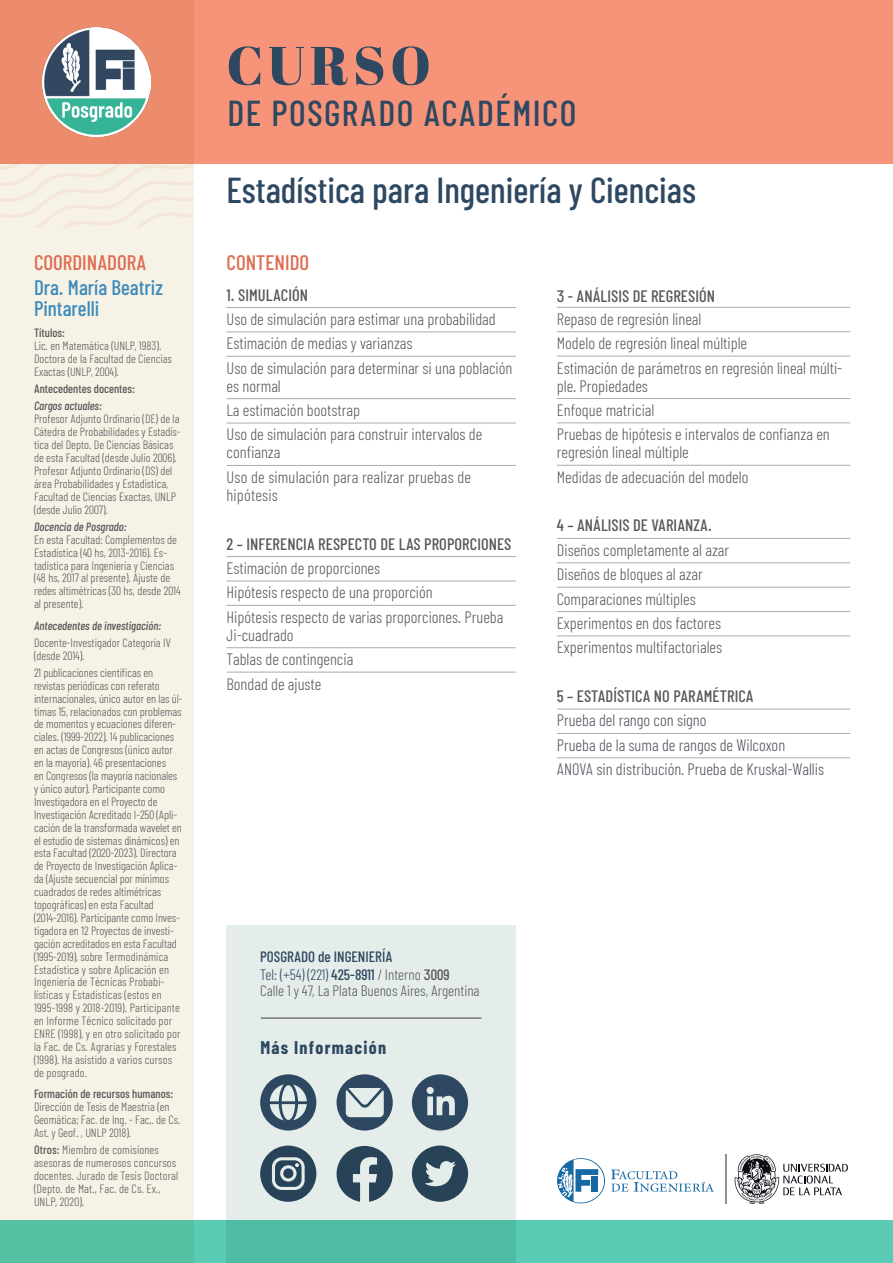
<style>
.page{position:relative;width:893px;height:1263px;background:#fff}
.page>*{position:absolute;margin:0;border:0;box-sizing:border-box;transform-origin:0 0}
.t1{font:54px "Abril Fatface";letter-spacing:.085em;color:#2d4860}
.TITULOS_seguna_págin{font:500 36px "Barlow Condensed";color:#2d4860}
.TITULOS_seguna_págin-2{font:500 36px "Barlow Condensed";letter-spacing:.04em;color:#2d4860}
.Docentes___laterales{font:500 21px/21px "Barlow Condensed";color:#3d8bbc}
.Titulos_ROJOS___late{font:500 21px "Barlow Condensed";color:#de6c52}
.Titulos_ROJOS___cent{font:500 21px "Barlow Condensed";color:#de6c52}
.t2{font:700 18px "Barlow Condensed";letter-spacing:.07em;color:#2d4860}
.TEXTOS_basicos___cen{font:300 16.5px/18px "Barlow Condensed";color:#57585a}
.TEXTOS_basicos_BOLD{font:500 16.5px "Barlow Condensed";letter-spacing:.005em;color:#57585a}
.TEXTOS_basicos___cen-2{font:300 16.5px "Barlow Condensed";color:#4f535c}
.t3{font:500 15px/18px "Barlow Condensed";color:#2d4860}
.t4{font:300 15px "Barlow Condensed";color:#57585a}
.CV___laterales{font:300 12px/12.9px "Barlow Condensed";color:#57585a}
.CV___laterales-2{font:italic 500 12px "Barlow Condensed";color:#57585a}
.CV___laterales-3{font:500 12px "Barlow Condensed";color:#57585a}
.s1{font-weight:500}
.s2{font-weight:300}
.s3{font-weight:300;color:#57585a}
.s4{color:#57585a}
</style>
<div class="page">
<div style="left:0;top:0;width:893px;height:164px;background:#f69379"></div>
<svg style="left:0;top:0;width:193px;height:1220px;background:#f5e8da"></svg>
<div style="left:0;top:1220px;width:893px;height:43px;background:linear-gradient(to bottom,#59c8af,#59c8af)"></div>
<svg style="left:611px;top:1169px;width:103px;height:23px"></svg>
<svg style="left:557px;top:1158px;width:48px;height:45px"></svg>
<svg style="left:734px;top:1154px;width:114px;height:50px"></svg>
<hr style="left:725px;top:1154px;width:1px;height:50px;background:#8e9396">
<img style="left:43px;top:28px;width:108px;height:108px">
<svg style="left:227px;top:926px;width:289px;height:337px;background:#c3dad7"></svg>
<svg style="left:260px;top:1074px;width:56px;height:56px;background:#81939f"></svg>
<svg style="left:337px;top:1074px;width:56px;height:56px;background:#8c9da8"></svg>
<svg style="left:412px;top:1074px;width:56px;height:56px;background:#6b7f8e"></svg>
<hr style="left:261px;top:1018px;width:220px;height:1px;background:#3e3e3f">
<svg style="left:0;top:164px;width:193px;height:63px;background:#f5efe2"></svg>
<hr style="left:227px;top:307px;width:289px;height:1px;background:#aaabab">
<hr style="left:227px;top:331px;width:289px;height:1px;background:#aaabab">
<hr style="left:227px;top:356px;width:289px;height:1px;background:#aaabab">
<hr style="left:227px;top:398px;width:289px;height:1px;background:#aaabab">
<hr style="left:227px;top:423px;width:289px;height:1px;background:#aaabab">
<hr style="left:227px;top:465px;width:289px;height:1px;background:#aaabab">
<hr style="left:227px;top:556px;width:289px;height:1px;background:#aaabab">
<hr style="left:227px;top:581px;width:289px;height:1px;background:#aaabab">
<hr style="left:227px;top:605px;width:289px;height:1px;background:#aaabab">
<hr style="left:227px;top:647px;width:289px;height:1px;background:#aaabab">
<hr style="left:227px;top:672px;width:289px;height:1px;background:#aaabab">
<hr style="left:557px;top:307px;width:293px;height:1px;background:#aaabab">
<hr style="left:557px;top:331px;width:293px;height:1px;background:#aaabab">
<hr style="left:557px;top:356px;width:293px;height:1px;background:#aaabab">
<hr style="left:557px;top:398px;width:293px;height:1px;background:#aaabab">
<hr style="left:557px;top:422px;width:293px;height:1px;background:#aaabab">
<hr style="left:557px;top:465px;width:293px;height:1px;background:#aaabab">
<hr style="left:557px;top:538px;width:293px;height:1px;background:#aaabab">
<hr style="left:557px;top:562px;width:293px;height:1px;background:#aaabab">
<hr style="left:557px;top:587px;width:293px;height:1px;background:#aaabab">
<hr style="left:557px;top:611px;width:293px;height:1px;background:#aaabab">
<hr style="left:557px;top:635px;width:293px;height:1px;background:#aaabab">
<hr style="left:557px;top:709px;width:293px;height:1px;background:#aaabab">
<hr style="left:557px;top:733px;width:293px;height:1px;background:#aaabab">
<hr style="left:557px;top:757px;width:293px;height:1px;background:#aaabab">
<p class="Titulos_ROJOS___late" style="left:34px;top:249px;width:114px">COORDINADORA</p>
<p class="Docentes___laterales" style="left:34px;top:276px;width:131px">Dra. María Beatriz<br>Pintarelli</p>
<p class="CV___laterales-3" style="left:34px;top:326px;width:32px">Títulos:</p>
<p class="CV___laterales" style="left:34px;top:339px;width:139px">Lic. en Matemática (UNLP, 1983).<br>Doctora de la Facultad de Ciencias<br>Exactas (UNLP, 2004).</p>
<p class="CV___laterales-3" style="left:34px;top:381px;width:102px">Antecedentes docentes:</p>
<p class="CV___laterales-2" style="left:34px;top:399px;width:69px">Cargos actuales:</p>
<p class="CV___laterales" style="left:34px;top:412px;width:148px">Profesor Adjunto Ordinario (DE) de la Cátedra de Probabilidades y Estadís&shy;tica del Depto. De Ciencias Básicas de esta Facultad (desde Julio 2006).<br>Profesor Adjunto Ordinario (DS) del área Probabilidades y Estadística, Facultad de Ciencias Exactas, UNLP (desde Julio 2007).</p>
<p class="CV___laterales-2" style="left:34px;top:519px;width:94px">Docencia de Posgrado:</p>
<p class="CV___laterales" style="left:34px;top:533px;width:148px">En esta Facultad: Complementos de<br>Estadística (40 hs, 2013-2016). Es&shy;tadística para Ingeniería y Ciencias (48 hs, 2017 al presente). Ajuste de redes altimétricas (30 hs, desde 2014 al presente).</p>
<p class="CV___laterales-2" style="left:34px;top:618px;width:129px">Antecedentes de investigación:</p>
<p class="CV___laterales" style="left:34px;top:636px;width:138px">Docente-Investigador Categoría IV (desde 2014).</p>
<p class="CV___laterales" style="left:34px;top:666px;width:150px">21 publicaciones científicas en revistas periódicas con referato internacionales, único autor en las úl&shy;timas 15, relacionados con problemas de momentos y ecuaciones diferen&shy;ciales. (1999-2022). 14 publicaciones en actas de Congresos (único autor en la mayoría). 46 presentaciones<br>en Congresos (la mayoría nacionales y único autor). Participante como Investigadora en el Proyecto de Investigación Acreditado I-250 (Apli&shy;cación de la transformada wavelet en el estudio de sistemas dinámicos) en esta Facultad (2020-2023). Directora de Proyecto de Investigación Aplica&shy;da (Ajuste secuencial por mínimos cuadrados de redes altimétricas topográficas) en esta Facultad (2014-2016). Participante como Inves&shy;tigadora en 12 Proyectos de investi&shy;gación acreditados en esta Facultad (1995-2019), sobre Termodinámica Estadística y sobre Aplicación en Ingeniería de Técnicas Probabi&shy;lísticas y Estadísticas (estos en 1995-1998 y 2018-2019). Participante en Informe Técnico solicitado por ENRE (1998), y en otro solicitado por la Fac. de Cs. Agrarias y Forestales (1998). Ha asistido a varios cursos de posgrado.</p>
<p class="CV___laterales" style="left:34px;top:1087px;width:148px"><span class="s1">Formación de recursos humanos:<br></span>Dirección de Tesis de Maestría (en<br>Geomática; Fac. de Ing. - Fac,. de Cs.<br>Ast. y Geof. , UNLP 2018).</p>
<p class="CV___laterales" style="left:34px;top:1143px;width:146px"><span class="s1">Otros:</span> Miembro de comisiones asesoras de numerosos concursos docentes. Jurado de Tesis Doctoral (Depto. de Mat., Fac. de Cs. Ex.,<br>UNLP, 2020).</p>
<h1 class="t1" style="left:227px;top:28px;width:206px">CURSO</h1>
<h2 class="TITULOS_seguna_págin-2" style="left:228px;top:91px;width:350px">DE POSGRADO ACADÉMICO</h2>
<p class="TITULOS_seguna_págin" style="left:227px;top:168px;width:471px">Estadística para Ingeniería y Ciencias</p>
<p class="Titulos_ROJOS___cent" style="left:227px;top:249px;width:84px">CONTENIDO</p>
<p class="TEXTOS_basicos_BOLD" style="left:227px;top:284px;width:83px">1. SIMULACIÓN</p>
<p class="TEXTOS_basicos___cen" style="left:227px;top:310px;width:271px">Uso de simulación para estimar una probabilidad</p>
<p class="TEXTOS_basicos___cen" style="left:227px;top:334px;width:188px">Estimación de medias y varianzas</p>
<p class="TEXTOS_basicos___cen" style="left:227px;top:358px;width:287px">Uso de simulación para determinar si una población es normal</p>
<p class="TEXTOS_basicos___cen" style="left:227px;top:401px;width:135px">La estimación bootstrap</p>
<p class="TEXTOS_basicos___cen" style="left:227px;top:425px;width:257px">Uso de simulación para construir intervalos de confianza</p>
<p class="TEXTOS_basicos___cen" style="left:227px;top:467px;width:246px">Uso de simulación para realizar pruebas de hipótesis</p>
<p class="TEXTOS_basicos_BOLD" style="left:227px;top:533px;width:286px">2 – INFERENCIA RESPECTO DE LAS PROPORCIONES</p>
<p class="TEXTOS_basicos___cen" style="left:227px;top:559px;width:155px">Estimación de proporciones</p>
<p class="TEXTOS_basicos___cen" style="left:227px;top:583px;width:208px">Hipótesis respecto de una proporción</p>
<p class="TEXTOS_basicos___cen" style="left:227px;top:607px;width:278px">Hipótesis respecto de varias proporciones. Prueba<br>Ji-cuadrado</p>
<p class="TEXTOS_basicos___cen" style="left:227px;top:650px;width:128px">Tablas de contingencia</p>
<p class="TEXTOS_basicos___cen" style="left:227px;top:674px;width:96px">Bondad de ajuste</p>
<p class="TEXTOS_basicos_BOLD" style="left:557px;top:286px;width:160px">3 - ANÁLISIS DE REGRESIÓN</p>
<p class="TEXTOS_basicos___cen" style="left:557px;top:309px;width:146px">Repaso de regresión lineal</p>
<p class="TEXTOS_basicos___cen" style="left:557px;top:334px;width:192px">Modelo de regresión lineal múltiple</p>
<p class="TEXTOS_basicos___cen" style="left:557px;top:358px;width:287px">Estimación de parámetros en regresión lineal múlti&shy;ple. Propiedades</p>
<p class="TEXTOS_basicos___cen" style="left:557px;top:400px;width:99px">Enfoque matricial</p>
<p class="TEXTOS_basicos___cen" style="left:557px;top:425px;width:275px">Pruebas de hipótesis e intervalos de confianza en regresión lineal múltiple</p>
<p class="TEXTOS_basicos___cen" style="left:557px;top:467px;width:193px">Medidas de adecuación del modelo</p>
<p class="TEXTOS_basicos_BOLD" style="left:557px;top:515px;width:157px">4 – ANÁLISIS DE VARIANZA.</p>
<p class="TEXTOS_basicos___cen" style="left:557px;top:540px;width:174px">Diseños completamente al azar</p>
<p class="TEXTOS_basicos___cen" style="left:557px;top:565px;width:148px">Diseños de bloques al azar</p>
<p class="TEXTOS_basicos___cen" style="left:557px;top:589px;width:140px">Comparaciones múltiples</p>
<p class="TEXTOS_basicos___cen" style="left:557px;top:613px;width:166px">Experimentos en dos factores</p>
<p class="TEXTOS_basicos___cen" style="left:557px;top:638px;width:167px">Experimentos multifactoriales</p>
<p class="TEXTOS_basicos_BOLD" style="left:557px;top:686px;width:198px">5 – ESTADÍSTICA NO PARAMÉTRICA</p>
<p class="TEXTOS_basicos___cen-2" style="left:557px;top:710px;width:151px">Prueba del rango con signo</p>
<p class="TEXTOS_basicos___cen-2" style="left:557px;top:735px;width:230px">Prueba de la suma de rangos de Wilcoxon</p>
<p class="TEXTOS_basicos___cen-2" style="left:557px;top:759px;width:269px">ANOVA sin distribución. Prueba de Kruskal-Wallis</p>
<p class="t3" style="left:260px;top:947px;width:191px">POSGRADO de INGENIERÍA<br><span class="s2">Tel: (+54) (221)</span> 425-8911 <span class="s3">/ Interno</span> <span class="s4">3009</span></p>
<p class="t4" style="left:260px;top:982px;width:221px">Calle 1 y 47, La Plata Buenos Aires, Argentina</p>
<h3 class="t2" style="left:260px;top:1036px;width:127px">Más Información</h3>
</div>
